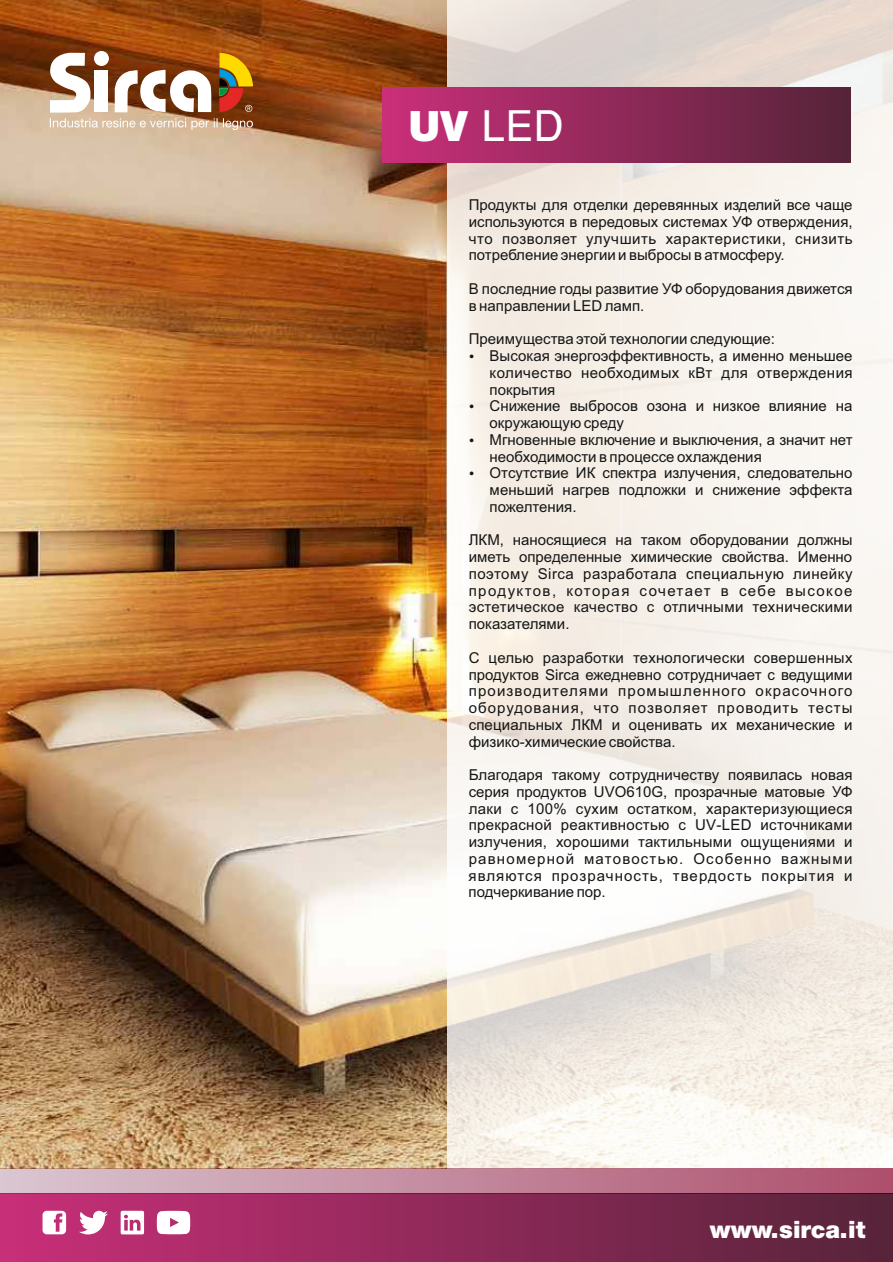
<style>
.page{position:relative;width:893px;height:1262px;background:#fff}
.page>*{position:absolute;margin:0;border:0;box-sizing:border-box;transform-origin:0 0}
.t1{font:42px "Helvetica";color:#fff}
.t2{font:900 24px "Helvetica Neue Cyr";color:#fff}
.t3{font:15px/16.8px "Arial";color:#151616;text-align:justify}
.s1{font-family:"Helvetica Neue Cyr";font-weight:900}
</style>
<div class="page">
<img style="left:0;top:0;width:446px;height:1168px">
<svg style="left:446px;top:0;width:447px;height:1168px;fill:#f7f1eb"></svg>
<div style="left:383px;top:88px;width:467px;height:74px;background:linear-gradient(to right,#ca2f7a,#552439)"></div>
<div style="left:0;top:1193px;width:893px;height:69px;background:linear-gradient(to right,#c92f79,#562439)"></div>
<div style="left:0;top:1168px;width:893px;height:25px;background:linear-gradient(to right,#dac7d1,#ad4f6c)"></div>
<svg style="left:157px;top:1210px;width:33px;height:24px"></svg>
<svg style="left:121px;top:1210px;width:23px;height:24px"></svg>
<svg style="left:79px;top:1210px;width:29px;height:24px"></svg>
<svg style="left:43px;top:1210px;width:23px;height:24px"></svg>
<svg style="left:48px;top:52px;width:205px;height:78px"></svg>
<svg style="left:470px;top:354px;width:3px;height:4px"></svg>
<svg style="left:470px;top:438px;width:3px;height:4px"></svg>
<h1 class="t1" style="left:408px;top:110px;width:157px"><span class="s1">UV</span> LED</h1>
<p class="t3" style="left:469px;top:198px;width:385px">Продукты для отделки деревянных изделий все чаще используются в передовых системах УФ отверждения, что позволяет улучшить характеристики, снизить потребление энергии и выбросы в атмосферу.</p>
<p class="t3" style="left:469px;top:282px;width:385px">В последние годы развитие УФ оборудования движется в направлении LED ламп.</p>
<p class="t3" style="left:489px;top:332px;width:364px;text-align:left;text-indent:-21px">Преимущества этой технологии следующие:<br>Высокая энергоэффективность, а именно меньшее количество необходимых кВт для отверждения покрытия<br>Снижение выбросов озона и низкое влияние на окружающую среду<br>Мгновенные включение и выключения, а значит нет необходимости в процессе охлаждения<br>Отсутствие ИК спектра излучения, следовательно меньший нагрев подложки и снижение эффекта пожелтения.</p>
<p class="t3" style="left:468px;top:533px;width:385px">ЛКМ, наносящиеся на таком оборудовании должны иметь определенные химические свойства. Именно поэтому Sirca разработала специальную линейку продуктов, которая сочетает в себе высокое эстетическое качество с отличными техническими показателями.</p>
<p class="t3" style="left:468px;top:650px;width:385px">С целью разработки технологически совершенных продуктов Sirca ежедневно сотрудничает с ведущими производителями промышленного окрасочного оборудования, что позволяет проводить тесты специальных ЛКМ и оценивать их механические и физико-химические свойства.</p>
<p class="t3" style="left:468px;top:768px;width:385px">Благодаря такому сотрудничеству появилась новая серия продуктов UVO610G, прозрачные матовые УФ лаки с 100% сухим остатком, характеризующиеся прекрасной реактивностью с UV-LED источниками излучения, хорошими тактильными ощущениями и равномерной матовостью. Особенно важными являются прозрачность, твердость покрытия и подчеркивание пор.</p>
<h2 class="t2" style="left:710px;top:1220px;width:157px">www.sirca.it</h2>
</div>
